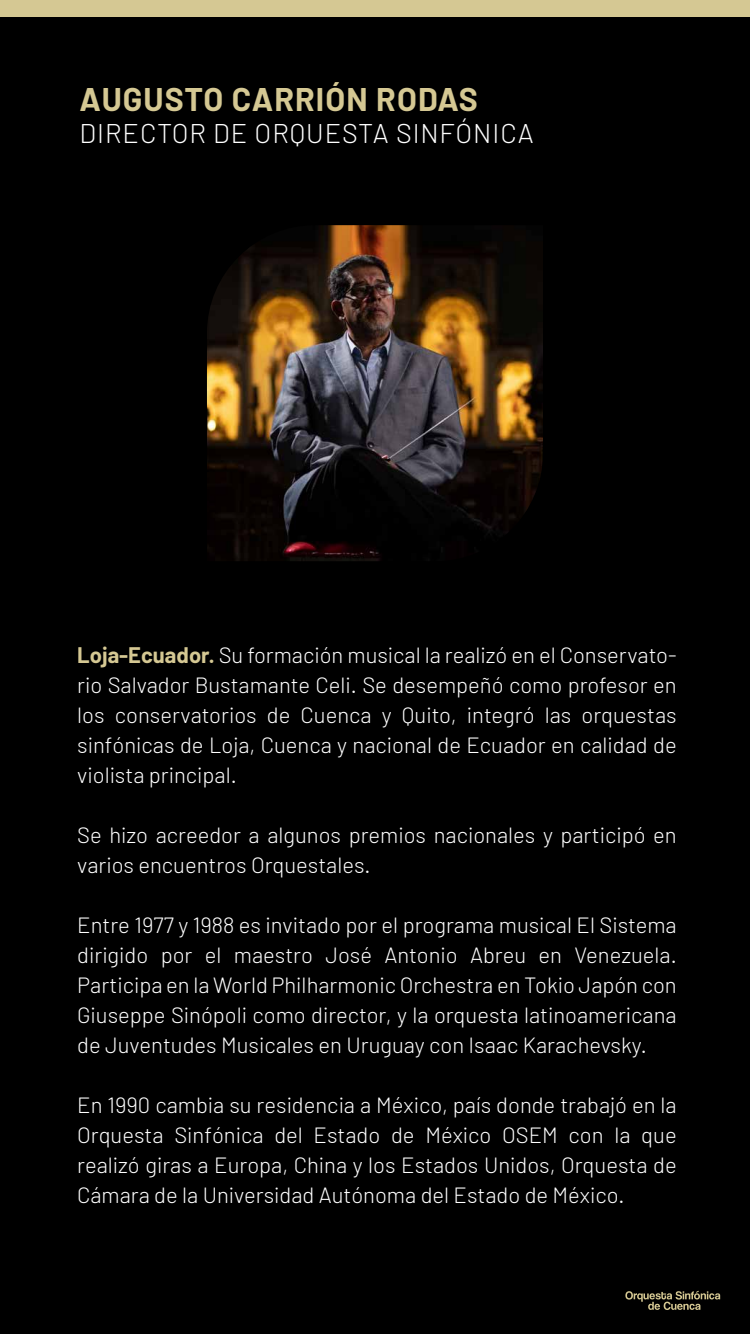
<style>
.page{position:relative;width:750px;height:1334px;background:#000}
.page>*{position:absolute;margin:0;border:0;box-sizing:border-box;transform-origin:0 0}
.t1{font:700 32px "Barlow";letter-spacing:.035em;color:#d5c893}
.t2{font:300 27px "Barlow";letter-spacing:.035em;color:#fff}
.t3{font:300 22px/30px "Barlow";color:#fff;text-align:justify}
.s1{font-weight:700;color:#d5c893}
</style>
<div class="page">
<svg style="left:625px;top:1291px;width:95px;height:19px"></svg>
<div style="left:0;top:0;width:750px;height:17px;background:#d5c893"></div>
<img style="left:207px;top:225px;width:336px;height:336px">
<h1 class="t1" style="left:80px;top:76px;width:400px">AUGUSTO CARRIÓN RODAS</h1>
<p class="t2" style="left:80px;top:116px;width:456px">DIRECTOR DE ORQUESTA SINFÓNICA</p>
<p class="t3" style="left:77px;top:639px;width:601px"><span class="s1">Loja-Ecuador.</span> Su formación musical la realizó en el Conservato&shy;rio Salvador Bustamante Celi. Se desempeñó como profesor en los conservatorios de Cuenca y Quito, integró las orquestas sinfónicas de Loja, Cuenca y nacional de Ecuador en calidad de violista principal.</p>
<p class="t3" style="left:77px;top:820px;width:601px">Se hizo acreedor a algunos premios nacionales y participó en varios encuentros Orquestales.</p>
<p class="t3" style="left:77px;top:910px;width:601px">Entre 1977 y 1988 es invitado por el programa musical El Sistema dirigido por el maestro José Antonio Abreu en Venezuela.<br>Participa en la World Philharmonic Orchestra en Tokio Japón con Giuseppe Sinópoli como director, y la orquesta latinoamericana de Juventudes Musicales en Uruguay con Isaac Karachevsky.</p>
<p class="t3" style="left:77px;top:1090px;width:601px">En 1990 cambia su residencia a México, país donde trabajó en la Orquesta Sinfónica del Estado de México OSEM con la que realizó giras a Europa, China y los Estados Unidos, Orquesta de Cámara de la Universidad Autónoma del Estado de México.</p>
</div>
